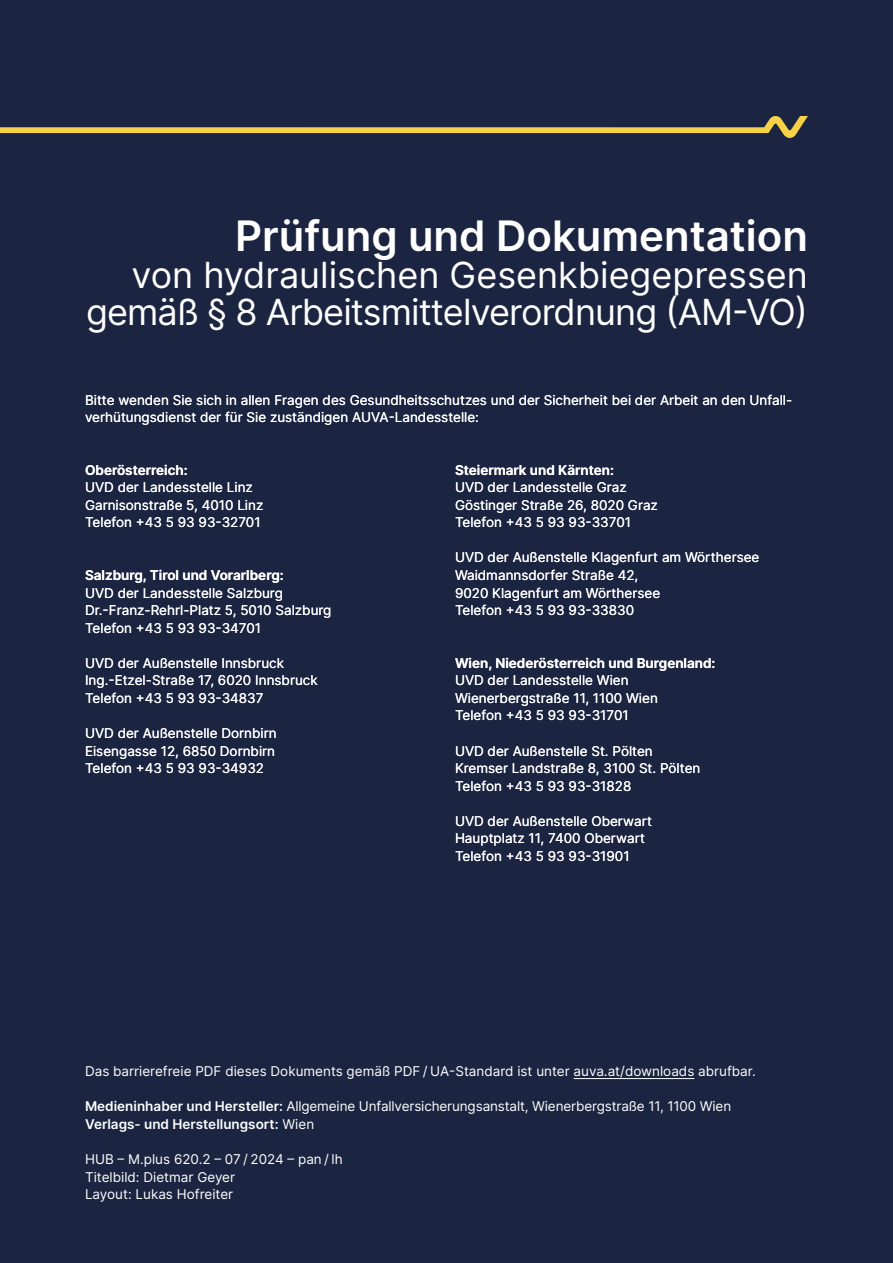
<style>
.page{position:relative;width:893px;height:1263px;background:#1b2440}
.page>*{position:absolute;margin:0;border:0;box-sizing:border-box;transform-origin:0 0}
.t1{font:600 42px "Inter";color:#fff}
.t2{font:36px/36.9px "Inter";letter-spacing:-.02em;color:#fff;text-align:right}
.U1_U4_A_Rückseite_Info{font:13.5px/17.5px "Inter";color:#fff}
.U1_U4_A_Rückseite_Info-2{font:600 13.5px "Inter";color:#fff}
.s1{font-weight:600}
.s2{font-weight:400}
</style>
<div class="page">
<svg style="left:0;top:116px;width:808px;height:22px"></svg>
<hr style="left:574px;top:1078px;width:120px;height:1px;background:#fff">
<h1 class="t1" style="left:235px;top:204px;width:574px">Prüfung und Dokumentation</h1>
<h2 class="t2" style="left:86px;top:255px;width:723px">von hydraulischen Gesenkbiegepressen gemäß § 8 Arbeitsmittelverordnung (AM-VO)</h2>
<p class="U1_U4_A_Rückseite_Info" style="left:85px;top:390px;width:709px">Bitte wenden Sie sich in allen Fragen des Gesundheitsschutzes und der Sicherheit bei der Arbeit an den Unfall&shy;verhütungsdienst der für Sie zuständigen AUVA-Landesstelle:</p>
<p class="U1_U4_A_Rückseite_Info-2" style="left:85px;top:460px;width:104px">Oberösterreich:</p>
<p class="U1_U4_A_Rückseite_Info" style="left:85px;top:478px;width:169px">UVD der Landesstelle Linz</p>
<p class="U1_U4_A_Rückseite_Info" style="left:85px;top:496px;width:180px">Garnisonstraße 5, 4010 Linz</p>
<p class="U1_U4_A_Rückseite_Info" style="left:85px;top:513px;width:177px">Telefon +43 5 93 93-32701</p>
<p class="U1_U4_A_Rückseite_Info-2" style="left:455px;top:460px;width:160px">Steiermark und Kärnten:</p>
<p class="U1_U4_A_Rückseite_Info" style="left:455px;top:478px;width:173px">UVD der Landesstelle Graz</p>
<p class="U1_U4_A_Rückseite_Info" style="left:455px;top:496px;width:204px">Göstinger Straße 26, 8020 Graz</p>
<p class="U1_U4_A_Rückseite_Info" style="left:455px;top:513px;width:178px">Telefon +43 5 93 93-33701</p>
<p class="U1_U4_A_Rückseite_Info" style="left:455px;top:548px;width:306px">UVD der Außenstelle Klagenfurt am Wörthersee</p>
<p class="U1_U4_A_Rückseite_Info" style="left:455px;top:566px;width:207px">Waidmannsdorfer Straße 42,<br>9020 Klagenfurt am Wörthersee</p>
<p class="U1_U4_A_Rückseite_Info" style="left:455px;top:601px;width:181px">Telefon +43 5 93 93-33830</p>
<p class="U1_U4_A_Rückseite_Info-2" style="left:85px;top:565px;width:200px">Salzburg, Tirol und Vorarlberg:</p>
<p class="U1_U4_A_Rückseite_Info" style="left:85px;top:584px;width:199px">UVD der Landesstelle Salzburg</p>
<p class="U1_U4_A_Rückseite_Info" style="left:85px;top:601px;width:248px">Dr.-Franz-Rehrl-Platz 5, 5010 Salzburg</p>
<p class="U1_U4_A_Rückseite_Info" style="left:85px;top:619px;width:178px">Telefon +43 5 93 93-34701</p>
<p class="U1_U4_A_Rückseite_Info" style="left:85px;top:654px;width:200px">UVD der Außenstelle Innsbruck</p>
<p class="U1_U4_A_Rückseite_Info" style="left:85px;top:671px;width:234px">Ing.-Etzel-Straße 17, 6020 Innsbruck</p>
<p class="U1_U4_A_Rückseite_Info" style="left:85px;top:689px;width:180px">Telefon +43 5 93 93-34837</p>
<p class="U1_U4_A_Rückseite_Info" style="left:85px;top:724px;width:193px">UVD der Außenstelle Dornbirn</p>
<p class="U1_U4_A_Rückseite_Info" style="left:85px;top:741px;width:192px">Eisengasse 12, 6850 Dornbirn</p>
<p class="U1_U4_A_Rückseite_Info" style="left:85px;top:759px;width:181px">Telefon +43 5 93 93-34932</p>
<p class="U1_U4_A_Rückseite_Info-2" style="left:455px;top:653px;width:262px">Wien, Niederösterreich und Burgenland:</p>
<p class="U1_U4_A_Rückseite_Info" style="left:455px;top:671px;width:175px">UVD der Landesstelle Wien</p>
<p class="U1_U4_A_Rückseite_Info" style="left:455px;top:689px;width:204px">Wienerbergstraße 11, 1100 Wien</p>
<p class="U1_U4_A_Rückseite_Info" style="left:455px;top:706px;width:175px">Telefon +43 5 93 93-31701</p>
<p class="U1_U4_A_Rückseite_Info" style="left:455px;top:741px;width:199px">UVD der Außenstelle St. Pölten</p>
<p class="U1_U4_A_Rückseite_Info" style="left:455px;top:759px;width:247px">Kremser Landstraße 8, 3100 St. Pölten</p>
<p class="U1_U4_A_Rückseite_Info" style="left:455px;top:777px;width:178px">Telefon +43 5 93 93-31828</p>
<p class="U1_U4_A_Rückseite_Info" style="left:455px;top:812px;width:199px">UVD der Außenstelle Oberwart</p>
<p class="U1_U4_A_Rückseite_Info" style="left:455px;top:829px;width:192px">Hauptplatz 11, 7400 Oberwart</p>
<p class="U1_U4_A_Rückseite_Info" style="left:455px;top:847px;width:176px">Telefon +43 5 93 93-31901</p>
<p class="U1_U4_A_Rückseite_Info" style="left:85px;top:1062px;width:672px">Das barrierefreie PDF dieses Dokuments gemäß PDF / UA-Standard ist unter auva.at/downloads abrufbar.</p>
<p class="U1_U4_A_Rückseite_Info" style="left:85px;top:1097px;width:648px"><span class="s1">Medieninhaber und Hersteller:</span> Allgemeine Unfallversicherungsanstalt, Wienerbergstraße 11, 1100 Wien</p>
<p class="U1_U4_A_Rückseite_Info-2" style="left:85px;top:1114px;width:231px">Verlags- und Herstellungsort: <span class="s2">Wien</span></p>
<p class="U1_U4_A_Rückseite_Info" style="left:85px;top:1150px;width:259px">HUB – M.plus 620.2 – 07 / 2024 – pan / lh</p>
<p class="U1_U4_A_Rückseite_Info" style="left:85px;top:1168px;width:152px">Titelbild: Dietmar Geyer</p>
<p class="U1_U4_A_Rückseite_Info" style="left:85px;top:1185px;width:150px">Layout: Lukas Hofreiter</p>
</div>
